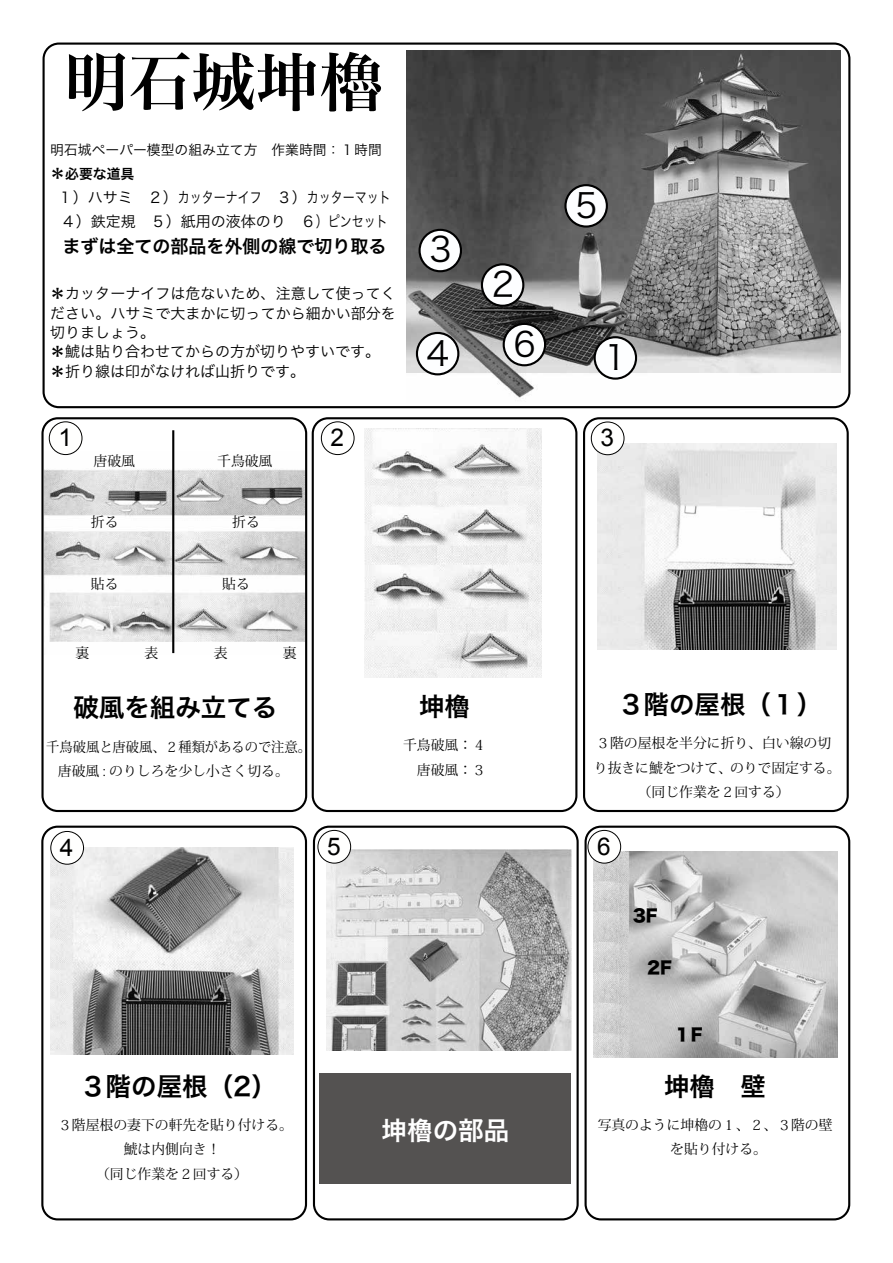
<style>
.page{position:relative;width:893px;height:1263px;background:#fff}
.page>*{position:absolute;margin:0;border:0;box-sizing:border-box;transform-origin:0 0}
.t1{font:63.75px "Hira Min Pro W6";color:#000}
.t2{font:34.05px "Hira Kaku Pro W3";color:#000}
.t3{font:25.5px "Hira Kaku Pro W6";color:#000}
.t4{font:25.5px "Hira Kaku Pro W6";color:#fff}
.t5{font:24.45px "Arial";color:#000}
.t6{font:18px "Hira Kaku Pro W6";color:#000}
.t7{font:16.95px "Hira Kaku Std W8";color:#000}
.t8{font:15px/19.2px "Hira Kaku Pro W3";color:#000}
.t9{font:13.8px/24.2px "Koz Min Pro";color:#000;text-align:center}
.t10{font:13.8px/24.2px "Koz Min Pro";color:#000;scale:.96 1}
.t11{font:13.8px "Hira Kaku Pro W3";color:#000}
.t12{font:13.8px "Hira Kaku Pro W6";color:#000}
.s1{font-size:15px}
.s2{font-family:"Hira Kaku Pro W6"}
</style>
<div class="page">
<div style="left:43px;top:43px;width:807px;height:365px;border:2px solid #000;border-radius:15px"></div>
<img style="left:407px;top:50px;width:434px;height:348px">
<div style="left:504px;top:324px;width:41px;height:41px;background:#fdfeff;border-radius:50%"></div>
<div style="left:503px;top:323px;width:43px;height:43px;border:2px solid #000;border-radius:50%"></div>
<div style="left:595px;top:337px;width:41px;height:42px;background:#fdfeff;border-radius:50%"></div>
<div style="left:594px;top:336px;width:43px;height:44px;border:2px solid #000;border-radius:50%"></div>
<div style="left:482px;top:264px;width:41px;height:42px;background:#fdfeff;border-radius:50%"></div>
<div style="left:481px;top:263px;width:43px;height:44px;border:2px solid #000;border-radius:50%"></div>
<div style="left:420px;top:230px;width:41px;height:41px;background:#fdfeff;border-radius:50%"></div>
<div style="left:418px;top:229px;width:44px;height:43px;border:2px solid #000;border-radius:50%"></div>
<div style="left:417px;top:333px;width:41px;height:41px;background:#fdfeff;border-radius:50%"></div>
<div style="left:416px;top:332px;width:43px;height:43px;border:2px solid #000;border-radius:50%"></div>
<div style="left:565px;top:185px;width:42px;height:42px;background:#fdfeff;border-radius:50%"></div>
<div style="left:564px;top:184px;width:44px;height:44px;border:2px solid #000;border-radius:50%"></div>
<img style="left:44px;top:452px;width:260px;height:202px">
<hr style="left:172px;top:430px;width:2px;height:223px;background:#000">
<div style="left:49px;top:422px;width:33px;height:33px;background:#fffffe;border-radius:50%"></div>
<div style="left:49px;top:422px;width:33px;height:33px;border:1px solid #000;border-radius:50%"></div>
<div style="left:41px;top:417px;width:266px;height:395px;border:2px solid #000;border-radius:15px"></div>
<img style="left:364px;top:428px;width:178px;height:250px">
<div style="left:321px;top:422px;width:33px;height:33px;border:1px solid #000;border-radius:50%"></div>
<div style="left:312px;top:417px;width:265px;height:395px;border:2px solid #000;border-radius:15px"></div>
<img style="left:597px;top:443px;width:240px;height:206px">
<div style="left:591px;top:422px;width:33px;height:33px;background:#fffffe;border-radius:50%"></div>
<div style="left:591px;top:422px;width:33px;height:33px;border:1px solid #000;border-radius:50%"></div>
<div style="left:583px;top:417px;width:266px;height:395px;border:2px solid #000;border-radius:15px"></div>
<img style="left:51px;top:848px;width:243px;height:206px">
<div style="left:51px;top:831px;width:33px;height:33px;background:#fffffe;border-radius:50%"></div>
<div style="left:51px;top:831px;width:33px;height:33px;border:1px solid #000;border-radius:50%"></div>
<img style="left:327px;top:849px;width:244px;height:202px">
<div style="left:320px;top:1073px;width:251px;height:111px;background:#545251"></div>
<div style="left:318px;top:830px;width:33px;height:33px;background:#fffffe;border-radius:50%"></div>
<div style="left:318px;top:830px;width:33px;height:33px;border:1px solid #000;border-radius:50%"></div>
<img style="left:593px;top:851px;width:244px;height:207px">
<div style="left:588px;top:830px;width:33px;height:33px;background:#fffffe;border-radius:50%"></div>
<div style="left:588px;top:830px;width:33px;height:33px;border:1px solid #000;border-radius:50%"></div>
<div style="left:41px;top:826px;width:266px;height:394px;border:2px solid #000;border-radius:15px"></div>
<div style="left:313px;top:826px;width:266px;height:394px;border:2px solid #000;border-radius:15px"></div>
<div style="left:584px;top:826px;width:266px;height:394px;border:2px solid #000;border-radius:15px"></div>
<h1 class="t1" style="left:64px;top:26px;width:320px">明石城坤櫓</h1>
<p class="t11" style="left:50px;top:137px;width:333px">明石城ペーパー模型の組み立て方　作業時間：１時間</p>
<p class="t12" style="left:50px;top:161px;width:86px"><span class="s1">＊</span>必要な道具</p>
<p class="t8" style="left:58px;top:184px;width:335px;line-height:24px">１）ハサミ　２）カッターナイフ　３）カッターマット<br>４）鉄定規　５）紙用の液体のり　６）ピンセット</p>
<p class="t6" style="left:62px;top:230px;width:326px">まずは全ての部品を外側の線で切り取る</p>
<p class="t8" style="left:50px;top:283px;width:347px"><span class="s2">＊</span>カッターナイフは危ないため、注意して使ってください。ハサミで大まかに切ってから細かい部分を切りましょう。<br><span class="s2">＊</span>鯱は貼り合わせてからの方が切りやすいです。</p>
<p class="t8" style="left:50px;top:361px;width:256px"><span class="s2">＊</span>折り線は印がなければ山折りです。</p>
<h3 class="t5" style="left:58px;top:421px;width:15px">1</h3>
<p class="t9" style="left:94px;top:448px;width:43px">唐破風</p>
<p class="t9" style="left:91px;top:510px;width:29px">折る</p>
<p class="t9" style="left:91px;top:571px;width:29px">貼る</p>
<p class="t9" style="left:217px;top:448px;width:57px">千鳥破風</p>
<p class="t9" style="left:232px;top:510px;width:29px">折る</p>
<p class="t9" style="left:222px;top:571px;width:29px">貼る</p>
<h3 class="t5" style="left:330px;top:421px;width:15px">2</h3>
<h2 class="t2" style="left:429px;top:219px;width:24px">3</h2>
<h2 class="t2" style="left:421px;top:322px;width:36px">４</h2>
<h2 class="t2" style="left:492px;top:254px;width:24px">2</h2>
<h2 class="t2" style="left:513px;top:313px;width:24px">6</h2>
<p class="t9" style="left:145px;top:641px;width:15px">表</p>
<p class="t9" style="left:214px;top:641px;width:15px">表</p>
<p class="t9" style="left:283px;top:641px;width:15px">裏</p>
<h3 class="t3" style="left:73px;top:684px;width:206px">破風を組み立てる</h3>
<p class="t10" style="left:58px;top:734px;width:265px;text-indent:-12px">千鳥破風と唐破風、２種類があるので注意。唐破風 : のりしろを少し小さく切る。</p>
<h3 class="t3" style="left:419px;top:683px;width:53px">坤櫓</h3>
<p class="t9" style="left:403px;top:733px;width:84px;text-align:left">千鳥破風：４　唐破風：３</p>
<h3 class="t5" style="left:60px;top:831px;width:15px">4</h3>
<h3 class="t5" style="left:327px;top:830px;width:15px">5</h3>
<h3 class="t3" style="left:80px;top:1063px;width:198px">３階の屋根)2(</h3>
<p class="t9" style="left:58px;top:1112px;width:236px">３階屋根の妻下の軒先を貼り付ける。鯱は内側向き!<br>（同じ作業を２回する(</p>
<h3 class="t4" style="left:382px;top:1108px;width:129px">坤櫓の部品</h3>
<h2 class="t2" style="left:569px;top:175px;width:36px">５</h2>
<h2 class="t2" style="left:599px;top:327px;width:36px">１</h2>
<h3 class="t5" style="left:600px;top:422px;width:15px">3</h3>
<h3 class="t3" style="left:618px;top:681px;width:206px">３階の屋根)１(</h3>
<p class="t9" style="left:594px;top:731px;width:248px">３階の屋根を半分に折り、白い線の切り抜きに鯱をつけて、のりで固定する。（同じ作業を２回する(</p>
<h3 class="t5" style="left:597px;top:830px;width:15px">6</h3>
<p class="t7" style="left:633px;top:906px;width:26px">3F</p>
<p class="t7" style="left:647px;top:959px;width:26px">2F</p>
<p class="t7" style="left:674px;top:1025px;width:30px">１F</p>
<h3 class="t3" style="left:664px;top:1063px;width:104px">坤櫓　壁</h3>
<p class="t9" style="left:598px;top:1112px;width:236px">写真のように坤櫓の１、２、３階の壁を貼り付ける。</p>
</div>
